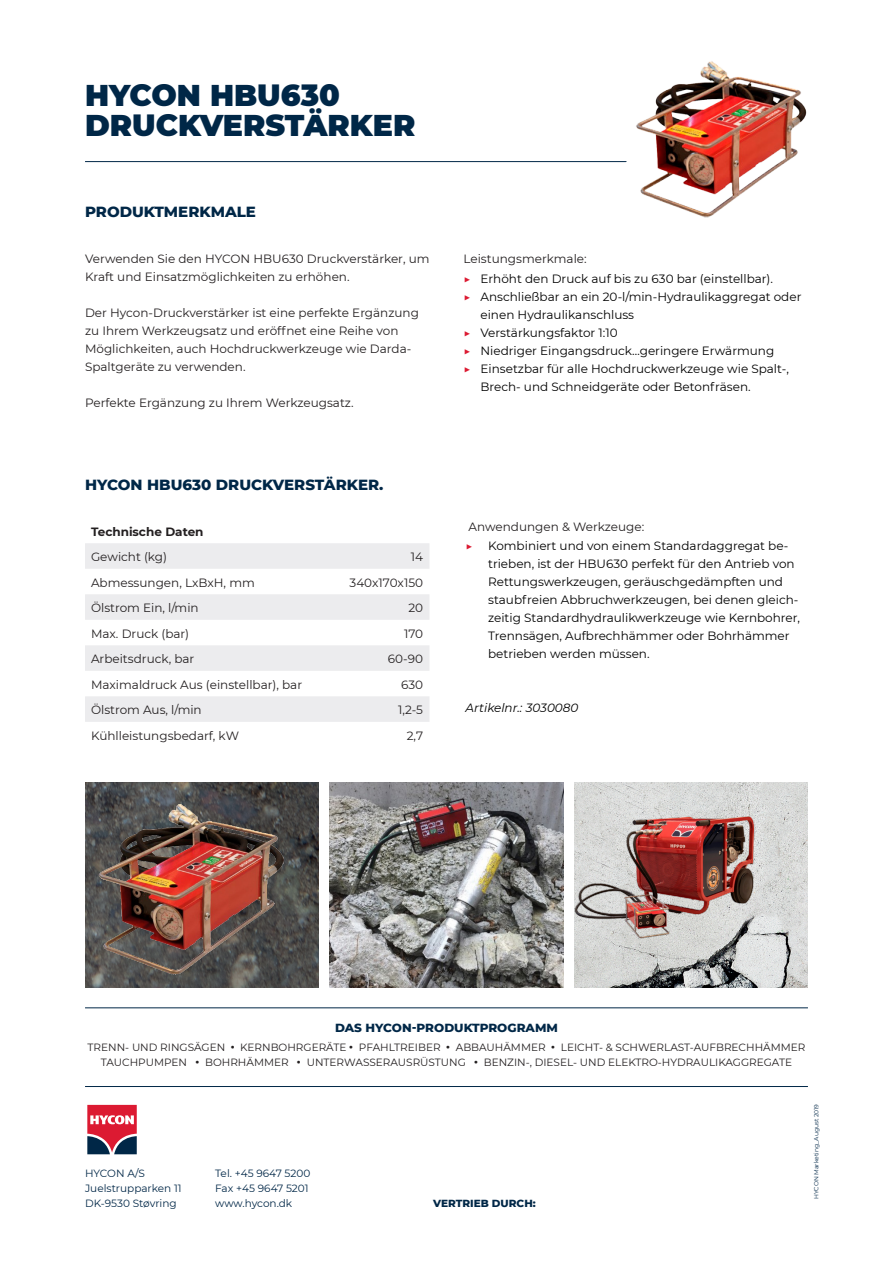
<style>
.page{position:relative;width:893px;height:1263px;background:#fff}
.page>*{position:absolute;margin:0;border:0;box-sizing:border-box;transform-origin:0 0}
.HYCON_Header{font:900 30px "Montserrat";color:#002747}
.t1{font:800 15px "Montserrat";color:#002747}
.HYCON_Body{font:12px/18px "Montserrat";color:#000}
.HYCON_Body-2{font:12px/18px "Montserrat";color:#231f20}
.HYCON_Infotext{font:800 12px "Montserrat";color:#002747}
.HYCON_Body-3{font:italic 12px "Montserrat";color:#000}
.HYCON_Body-4{font:700 12px "Montserrat";color:#231f20}
.HYCON_Body-5{font:12px "Montserrat";color:#dc1a32}
.HYCON_Infotext-2{font:10.5px "Montserrat";color:#231f20}
.t2{font:10.5px "Montserrat";color:#002747}
.t3{font:800 10.5px "Montserrat";color:#002747}
.t4{font:6px "Montserrat";color:#002747}
.s1{color:#dc1a32}
.s2{font-weight:900}
</style>
<div class="page">
<hr style="left:85px;top:161px;width:670px;height:1px;background:#002747">
<div style="left:85px;top:543px;width:344px;height:26px;background:#ececee"></div>
<svg style="left:85px;top:594px;width:344px;height:128px"></svg>
<hr style="left:85px;top:1007px;width:723px;height:1px;background:#002747">
<hr style="left:85px;top:1086px;width:723px;height:1px;background:#002747">
<img style="left:330px;top:782px;width:233px;height:206px">
<img style="left:574px;top:782px;width:234px;height:206px">
<img style="left:85px;top:782px;width:234px;height:206px">
<img style="left:574px;top:813px;width:181px;height:126px">
<img style="left:97px;top:802px;width:187px;height:175px">
<svg style="left:87px;top:1104px;width:50px;height:51px;background:#ae4c61"></svg>
<div style="left:621px;top:125px;width:200px;height:107px;background:#fff;border-radius:50%"></div>
<img style="left:636px;top:61px;width:171px;height:157px">
<p class="HYCON_Header" style="left:85px;top:73px;width:256px">HYCON HBU630</p>
<p class="HYCON_Header" style="left:85px;top:103px;width:332px">DRUCKVERSTÄRKER</p>
<p class="t1" style="left:85px;top:200px;width:172px">PRODUKTMERKMALE</p>
<p class="HYCON_Body-2" style="left:85px;top:249px;width:346px">Verwenden Sie den HYCON HBU630 Druckverstärker, um<br>Kraft und Einsatzmöglichkeiten zu erhöhen.</p>
<p class="HYCON_Body-2" style="left:85px;top:303px;width:335px">Der Hycon-Druckverstärker ist eine perfekte Ergänzung zu Ihrem Werkzeugsatz und eröffnet eine Reihe von Möglichkeiten, auch Hochdruckwerkzeuge wie Darda-Spaltgeräte zu verwenden.</p>
<p class="HYCON_Body-2" style="left:85px;top:393px;width:270px">Perfekte Ergänzung zu Ihrem Werkzeugsatz.</p>
<p class="t1" style="left:85px;top:473px;width:300px">HYCON HBU630 DRUCKVERSTÄRKER.</p>
<p class="HYCON_Body-4" style="left:91px;top:523px;width:114px">Technische Daten</p>
<p class="HYCON_Body-2" style="left:91px;top:547px;width:78px">Gewicht (kg)</p>
<p class="HYCON_Body-2" style="left:411px;top:547px;width:14px">14</p>
<p class="HYCON_Body-2" style="left:91px;top:573px;width:165px">Abmessungen, LxBxH, mm</p>
<p class="HYCON_Body-2" style="left:350px;top:573px;width:75px">340x170x150</p>
<p class="HYCON_Body-2" style="left:91px;top:599px;width:109px">Ölstrom Ein, l/min</p>
<p class="HYCON_Body-2" style="left:408px;top:599px;width:16px">20</p>
<p class="HYCON_Body-2" style="left:91px;top:624px;width:100px">Max. Druck (bar)</p>
<p class="HYCON_Body-2" style="left:404px;top:624px;width:21px">170</p>
<p class="HYCON_Body-2" style="left:91px;top:650px;width:105px">Arbeitsdruck, bar</p>
<p class="HYCON_Body-2" style="left:388px;top:650px;width:37px">60-90</p>
<p class="HYCON_Body-2" style="left:91px;top:675px;width:213px">Maximaldruck Aus (einstellbar), bar</p>
<p class="HYCON_Body-2" style="left:401px;top:675px;width:24px">630</p>
<p class="HYCON_Body-2" style="left:91px;top:701px;width:112px">Ölstrom Aus, l/min</p>
<p class="HYCON_Body-2" style="left:398px;top:701px;width:27px">1,2-5</p>
<p class="HYCON_Body-2" style="left:91px;top:726px;width:149px">Kühlleistungsbedarf, kW</p>
<p class="HYCON_Body-2" style="left:407px;top:726px;width:18px">2,7</p>
<p class="HYCON_Body-2" style="left:463px;top:249px;width:125px">Leistungsmerkmale:</p>
<p class="HYCON_Body" style="left:463px;top:269px;width:311px"><span class="s1">▶</span> Erhöht den Druck auf bis zu 630 bar (einstellbar).</p>
<p class="HYCON_Body" style="left:480px;top:287px;width:322px;text-indent:-17px"><span class="s1">▶</span> Anschließbar an ein 20-l/min-Hydraulikaggregat oder einen Hydraulikanschluss</p>
<p class="HYCON_Body" style="left:463px;top:323px;width:156px"><span class="s1">▶</span> Verstärkungsfaktor 1:10</p>
<p class="HYCON_Body" style="left:463px;top:341px;width:312px"><span class="s1">▶</span> Niedriger Eingangsdruck…geringere Erwärmung</p>
<p class="HYCON_Body" style="left:480px;top:359px;width:310px;text-indent:-17px"><span class="s1">▶</span> Einsetzbar für alle Hochdruckwerkzeuge wie Spalt-,<br>Brech- und Schneidgeräte oder Betonfräsen.</p>
<p class="HYCON_Body-2" style="left:469px;top:518px;width:177px">Anwendungen &amp; Werkzeuge:</p>
<p class="HYCON_Body-5" style="left:466px;top:537px;width:9px">▶</p>
<p class="HYCON_Body" style="left:488px;top:536px;width:313px">Kombiniert und von einem Standardaggregat be&shy;trieben, ist der HBU630 perfekt für den Antrieb von Rettungswerkzeugen, geräuschgedämpften und staubfreien Abbruchwerkzeugen, bei denen gleich&shy;zeitig Standardhydraulikwerkzeuge wie Kernbohrer, Trennsägen, Aufbrechhämmer oder Bohrhämmer betrieben werden müssen.</p>
<p class="HYCON_Body-3" style="left:466px;top:699px;width:114px">Artikelnr.: 3030080</p>
<p class="HYCON_Infotext" style="left:335px;top:1019px;width:224px">DAS HYCON-PRODUKTPROGRAMM</p>
<p class="HYCON_Infotext-2" style="left:88px;top:1040px;width:719px">TRENN- UND RINGSÄGEN <span class="s2">·</span> KERNBOHRGERÄTE <span class="s2">·</span> PFAHLTREIBER <span class="s2">·</span> ABBAUHÄMMER <span class="s2">·</span> LEICHT- &amp; SCHWERLAST-AUFBRECHHÄMMER</p>
<p class="HYCON_Infotext-2" style="left:101px;top:1055px;width:693px">TAUCHPUMPEN <span class="s2">·</span> BOHRHÄMMER <span class="s2">·</span> UNTERWASSERAUSRÜSTUNG <span class="s2">·</span> BENZIN-, DIESEL- UND ELEKTRO-HYDRAULIKAGGREGATE</p>
<p class="t2" style="left:85px;top:1166px;width:61px">HYCON A/S</p>
<p class="t2" style="left:85px;top:1181px;width:98px">Juelstrupparken 11</p>
<p class="t2" style="left:85px;top:1196px;width:93px">DK-9530 Støvring</p>
<p class="t2" style="left:215px;top:1166px;width:97px">Tel. +45 9647 5200</p>
<p class="t2" style="left:215px;top:1181px;width:95px">Fax +45 9647 5201</p>
<p class="t2" style="left:215px;top:1196px;width:78px">www.hycon.dk</p>
<p class="t3" style="left:433px;top:1195px;width:104px">VERTRIEB DURCH:</p>
<p class="t4" style="left:812px;top:1199px;width:97px;rotate:-90deg">HYCON Marketing_August 2019</p>
</div>
